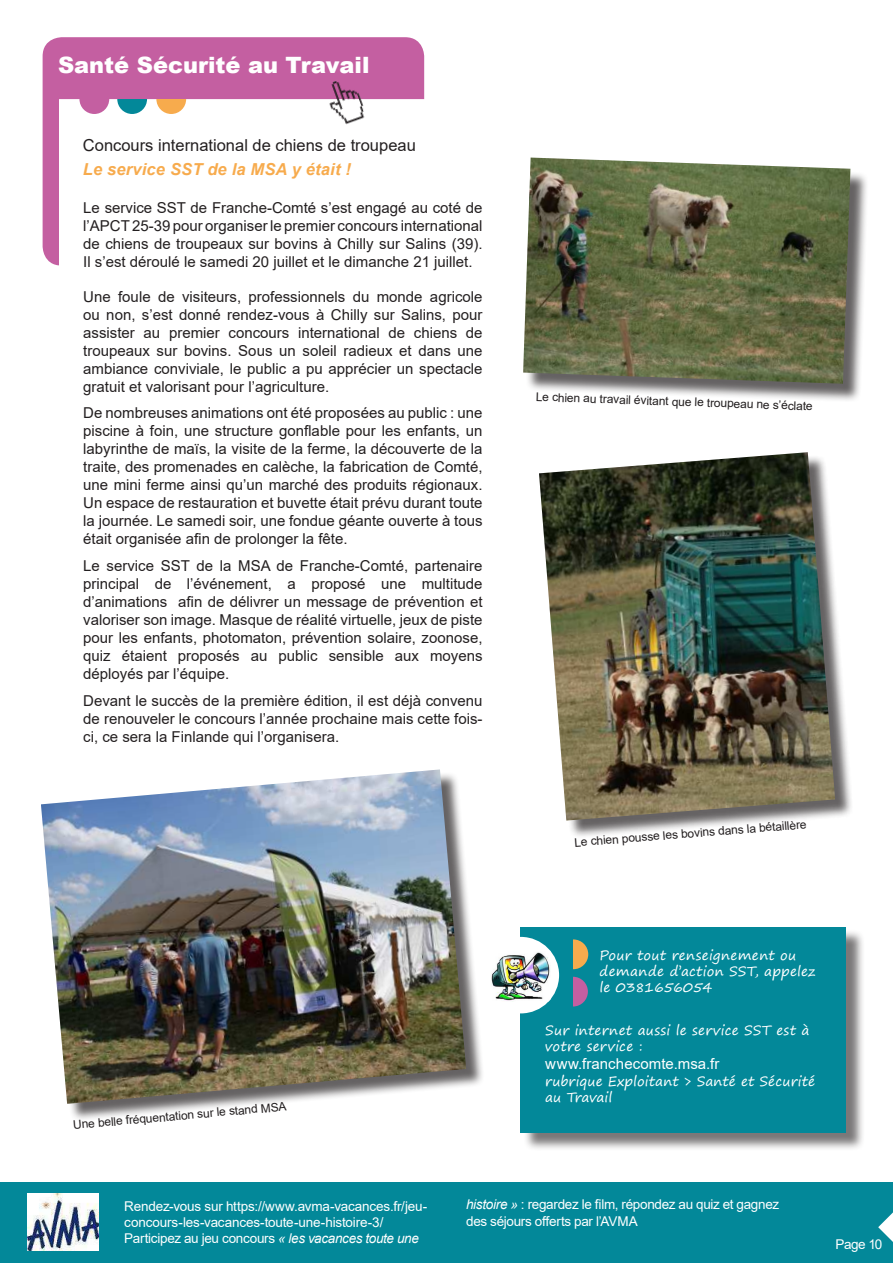
<style>
.page{position:relative;width:893px;height:1263px;background:#fff}
.page>*{position:absolute;margin:0;border:0;box-sizing:border-box;transform-origin:0 0}
.t1{font:900 22.5px "Arial";color:#fff}
.t2{font:18px "Arial";color:#fff}
.t3{font:16.5px "Arial";color:#231f20}
.t4{font:italic 700 16.5px "Arial";letter-spacing:.01em;color:#f7ab4d}
.t5{font:15px/18px "Arial";color:#231f20;text-align:justify}
.t6{font:15px "Arial";letter-spacing:.005em;color:#fff}
.t7{font:13.5px/16.2px "Arial";letter-spacing:-.02em;color:#fff}
.t8{font:13.5px/16.2px "Segoe Print";letter-spacing:.015em;color:#fff}
.t9{font:12px "Arial";color:#231f20}
.s1{font-style:italic}
</style>
<div class="page">
<div style="left:43px;top:37px;width:381px;height:229px;background:#c45fa1;border-radius:19px"></div>
<div style="left:60px;top:100px;width:455px;height:194px;background:#fff"></div>
<div style="left:59px;top:99px;width:457px;height:195px;border:2px solid #fff"></div>
<img style="left:316px;top:81px;width:60px;height:44px">
<div style="left:79px;top:84px;width:30px;height:30px;background:#c45fa1;border-radius:50%"></div>
<div style="left:117px;top:84px;width:30px;height:30px;background:#038899;border-radius:50%"></div>
<div style="left:156px;top:84px;width:30px;height:30px;background:#f7ab4d;border-radius:50%"></div>
<div style="left:70px;top:81px;width:119px;height:17px;background:#c45fa1"></div>
<div style="left:526px;top:160px;width:343px;height:242px;background:#231f20;opacity:.7"></div>
<img style="left:523px;top:158px;width:327px;height:226px">
<div style="left:44px;top:772px;width:440px;height:350px;background:#231f20;opacity:.7"></div>
<img style="left:41px;top:769px;width:425px;height:335px">
<div style="left:523px;top:929px;width:342px;height:222px;background:#231f20;opacity:.6"></div>
<div style="left:521px;top:927px;width:325px;height:205px;background:#038899"></div>
<div style="left:558px;top:939px;width:30px;height:30px;background:#f7ab4d;border-radius:50%"></div>
<div style="left:558px;top:977px;width:30px;height:29px;background:#c45fa1;border-radius:50%"></div>
<div style="left:554px;top:937px;width:19px;height:71px;background:#038899"></div>
<div style="left:483px;top:937px;width:76px;height:76px;background:#fff;border-radius:50%"></div>
<img style="left:491px;top:951px;width:60px;height:51px">
<div style="left:0;top:1183px;width:893px;height:80px;background:#038899"></div>
<div style="left:542px;top:455px;width:311px;height:384px;background:#231f20;opacity:.7"></div>
<img style="left:539px;top:452px;width:296px;height:368px">
<svg style="left:878px;top:1212px;width:15px;height:30px"></svg>
<img style="left:28px;top:1193px;width:70px;height:57px">
<p class="t2" style="left:91px;top:50px;width:173px">La MSA vous informe</p>
<h1 class="t1" style="left:58px;top:56px;width:313px">Santé Sécurité au Travail</h1>
<p class="t3" style="left:83px;top:139px;width:334px">Concours international de chiens de troupeau</p>
<p class="t4" style="left:83px;top:158px;width:270px">Le service SST de la MSA y était !</p>
<p class="t5" style="left:83px;top:200px;width:401px">Le service SST de Franche-Comté s’est engagé au coté de l’APCT 25-39 pour organiser le premier concours international de chiens de troupeaux sur bovins à Chilly sur Salins (39).<br>Il s’est déroulé le samedi 20 juillet et le dimanche 21 juillet.</p>
<p class="t5" style="left:83px;top:289px;width:401px">Une foule de visiteurs, professionnels du monde agricole ou non, s’est donné rendez-vous à Chilly sur Salins, pour assister au premier concours international de chiens de troupeaux sur bovins. Sous un soleil radieux et dans une ambiance conviviale, le public a pu apprécier un spectacle gratuit et valorisant pour l’agriculture.</p>
<p class="t5" style="left:83px;top:406px;width:401px">De nombreuses animations ont été proposées au public : une piscine à foin, une structure gonlable pour les enfants, un labyrinthe de maïs, la visite de la ferme, la découverte de la traite, des promenades en calèche, la fabrication de Comté, une mini ferme ainsi qu’un marché des produits régionaux.<br>Un espace de restauration et buvette était prévu durant toute la journée. Le samedi soir, une fondue géante ouverte à tous était organisée ain de prolonger la fête.</p>
<p class="t5" style="left:83px;top:558px;width:401px">Le service SST de la MSA de Franche-Comté, partenaire principal de l’événement, a proposé une multitude d’animations ain de délivrer un message de prévention et valoriser son image. Masque de réalité virtuelle, jeux de piste pour les enfants, photomaton, prévention solaire, zoonose, quiz étaient proposés au public sensible aux moyens déployés par l’équipe.</p>
<p class="t5" style="left:83px;top:693px;width:401px">Devant le succès de la première édition, il est déjà convenu de renouveler le concours l’année prochaine mais cette fois&shy;ci, ce sera la Finlande qui l’organisera.</p>
<p class="t9" style="left:536px;top:392px;width:279px;rotate:2deg">Le chien au travail évitant que le troupeau ne s’éclate</p>
<p class="t9" style="left:574px;top:839px;width:234px;rotate:-5deg">Le chien pousse les bovins dans la bétaillère</p>
<p class="t9" style="left:73px;top:1120px;width:216px;rotate:-5deg">Une belle fréquentation sur le stand MSA</p>
<p class="t7" style="left:124px;top:1199px;width:304px">Rendez-vous sur https://www.avma-vacances.fr/jeu&shy;concours-les-vacances-toute-une-histoire-3/<br>Participez au jeu concours <span class="s1">« les vacances toute une</span></p>
<p class="t8" style="left:599px;top:948px;width:217px">Pour tout renseignement ou demande d’action SST, appelez le 0381656054</p>
<p class="t8" style="left:545px;top:1023px;width:266px">Sur internet aussi le service SST est à votre service :</p>
<p class="t6" style="left:545px;top:1058px;width:176px">www.franchecomte.msa.fr</p>
<p class="t8" style="left:545px;top:1074px;width:271px">rubrique Exploitant &gt; Santé et Sécurité au Travail</p>
<p class="t7" style="left:466px;top:1196px;width:315px"><span class="s1">histoire »</span> : regardez le ilm, répondez au quiz et gagnez des séjours oferts par l’AVMA</p>
<p class="t7" style="left:836px;top:1237px;width:48px">Page 10</p>
</div>
